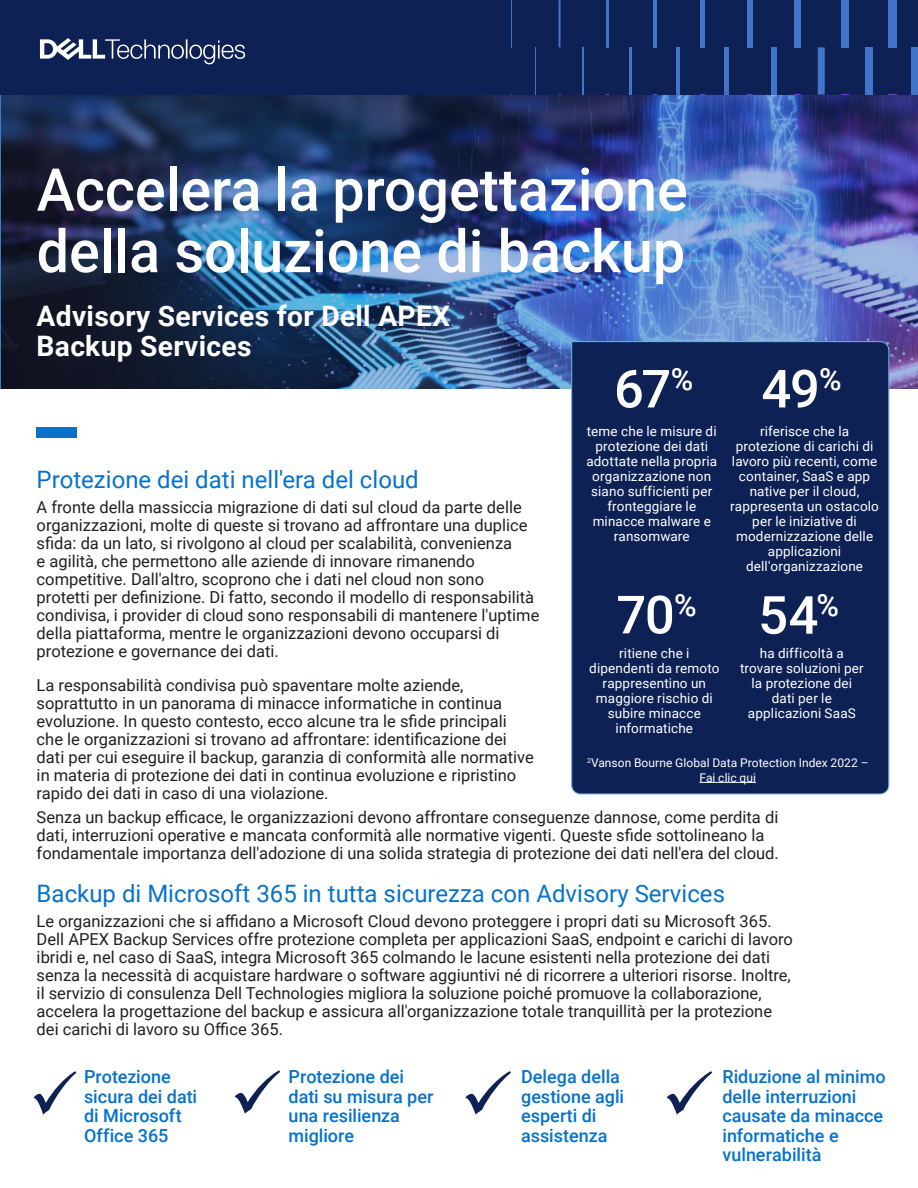
<style>
.page{position:relative;width:918px;height:1188px;background:#fff}
.page>*{position:absolute;margin:0;border:0;box-sizing:border-box;transform-origin:0 0}
.Table_Text{font:500 59.1px/61.5px "Roboto";color:#fff}
.At_a_Glance{font:500 52.65px "Roboto";letter-spacing:-.025em;color:#fff}
.Table_Text-2{font:700 28.2px/29.8px "Roboto";letter-spacing:.01em;color:#fff}
.Body_Text{font:24px "Roboto";color:#0672cb}
.At_a_Glance-2{font:500 18px/19.5px "Roboto";color:#0672cb}
.Body_Text-2{font:16.5px/18px "Roboto";color:#231f20}
.At_a_Glance-3{font:13.5px/15px "Roboto";letter-spacing:.01em;color:#fff;text-align:center}
.At_a_Glance-4{font:12px/15px "Roboto";letter-spacing:.005em;color:#fff;text-align:center}
</style>
<div class="page">
<img style="left:0;top:94px;width:918px;height:295px">
<div style="left:37px;top:428px;width:40px;height:10px;background:#0672cb"></div>
<div style="left:0;top:0;width:918px;height:94px;background:#0d2155"></div>
<svg style="left:40px;top:38px;width:205px;height:26px"></svg>
<hr style="left:511px;top:0;width:1px;height:47px;background:#4275ca">
<div style="left:888px;top:0;width:9px;height:47px;background:#4275ca"></div>
<div style="left:841px;top:0;width:8px;height:47px;background:#4275ca"></div>
<div style="left:794px;top:0;width:7px;height:47px;background:#4275ca"></div>
<div style="left:747px;top:0;width:6px;height:47px;background:#4275ca"></div>
<div style="left:700px;top:0;width:5px;height:47px;background:#4275ca"></div>
<hr style="left:653px;top:0;width:4px;height:47px;background:#4275ca">
<hr style="left:606px;top:0;width:3px;height:47px;background:#4275ca">
<hr style="left:559px;top:0;width:2px;height:47px;background:#4275ca">
<hr style="left:535px;top:47px;width:1px;height:48px;background:#4275ca">
<div style="left:912px;top:47px;width:6px;height:48px;background:#4275ca"></div>
<div style="left:865px;top:47px;width:8px;height:48px;background:#4275ca"></div>
<div style="left:818px;top:47px;width:7px;height:48px;background:#4275ca"></div>
<div style="left:771px;top:47px;width:6px;height:48px;background:#4275ca"></div>
<div style="left:724px;top:47px;width:5px;height:48px;background:#4275ca"></div>
<hr style="left:676px;top:47px;width:4px;height:48px;background:#4275ca">
<hr style="left:629px;top:47px;width:3px;height:48px;background:#4275ca">
<hr style="left:582px;top:47px;width:2px;height:48px;background:#4275ca">
<div style="left:571px;top:341px;width:319px;height:454px;background:#0d2155"></div>
<svg style="left:33px;top:1071px;width:43px;height:44px"></svg>
<svg style="left:235px;top:1070px;width:45px;height:44px"></svg>
<svg style="left:465px;top:1071px;width:46px;height:44px"></svg>
<svg style="left:667px;top:1071px;width:45px;height:44px"></svg>
<hr style="left:700px;top:782px;width:56px;height:1px;background:#fff">
<p class="Table_Text" style="left:37px;top:157px;width:653px">Accelera la progettazione della soluzione di backup</p>
<p class="Table_Text-2" style="left:37px;top:300px;width:415px">Advisory Services for Dell APEX<br>Backup Services</p>
<p class="At_a_Glance" style="left:614px;top:352px;width:81px">67<sup>%</sup></p>
<p class="At_a_Glance" style="left:761px;top:352px;width:82px">49<sup>%</sup></p>
<p class="At_a_Glance-3" style="left:730px;top:423px;width:150px">riferisce che la protezione di carichi di lavoro più recenti, come container, SaaS e app native per il cloud, rappresenta un ostacolo per le iniziative di modernizzazione delle applicazioni dell'organizzazione</p>
<p class="At_a_Glance-3" style="left:586px;top:423px;width:132px">teme che le misure di protezione dei dati adottate nella propria organizzazione non siano sufficienti per fronteggiare le minacce malware e ransomware</p>
<p class="Body_Text" style="left:37px;top:463px;width:384px">Protezione dei dati nell'era del cloud</p>
<p class="Body_Text-2" style="left:37px;top:497px;width:504px">A fronte della massiccia migrazione di dati sul cloud da parte delle organizzazioni, molte di queste si trovano ad affrontare una duplice sfida: da un lato, si rivolgono al cloud per scalabilità, convenienza<br>e agilità, che permettono alle aziende di innovare rimanendo competitive. Dall'altro, scoprono che i dati nel cloud non sono protetti per definizione. Di fatto, secondo il modello di responsabilità condivisa, i provider di cloud sono responsabili di mantenere l'uptime della piattaforma, mentre le organizzazioni devono occuparsi di protezione e governance dei dati.</p>
<p class="Body_Text-2" style="left:37px;top:676px;width:499px">La responsabilità condivisa può spaventare molte aziende, soprattutto in un panorama di minacce informatiche in continua evoluzione. In questo contesto, ecco alcune tra le sfide principali che le organizzazioni si trovano ad affrontare: identificazione dei dati per cui eseguire il backup, garanzia di conformità alle normative in materia di protezione dei dati in continua evoluzione e ripristino rapido dei dati in caso di una violazione.</p>
<p class="Body_Text-2" style="left:37px;top:808px;width:744px">Senza un backup efficace, le organizzazioni devono affrontare conseguenze dannose, come perdita di dati, interruzioni operative e mancata conformità alle normative vigenti. Queste sfide sottolineano la fondamentale importanza dell'adozione di una solida strategia di protezione dei dati nell'era del cloud.</p>
<p class="Body_Text" style="left:37px;top:877px;width:690px">Backup di Microsoft 365 in tutta sicurezza con Advisory Services</p>
<p class="Body_Text-2" style="left:37px;top:912px;width:758px">Le organizzazioni che si affidano a Microsoft Cloud devono proteggere i propri dati su Microsoft 365.<br>Dell APEX Backup Services offre protezione completa per applicazioni SaaS, endpoint e carichi di lavoro ibridi e, nel caso di SaaS, integra Microsoft 365 colmando le lacune esistenti nella protezione dei dati senza la necessità di acquistare hardware o software aggiuntivi né di ricorrere a ulteriori risorse. Inoltre, il servizio di consulenza Dell Technologies migliora la soluzione poiché promuove la collaborazione, accelera la progettazione del backup e assicura all'organizzazione totale tranquillità per la protezione dei carichi di lavoro su Office 365.</p>
<p class="At_a_Glance" style="left:616px;top:578px;width:82px">70<sup>%</sup></p>
<p class="At_a_Glance" style="left:758px;top:578px;width:82px">54<sup>%</sup></p>
<p class="At_a_Glance-3" style="left:740px;top:645px;width:125px">ha difficoltà a trovare soluzioni per la protezione dei dati per le applicazioni SaaS</p>
<p class="At_a_Glance-3" style="left:589px;top:645px;width:132px">ritiene che i dipendenti da remoto rappresentino un maggiore rischio di subire minacce informatiche</p>
<p class="At_a_Glance-4" style="left:587px;top:754px;width:283px"><sup>2</sup>Vanson Bourne Global Data Protection Index 2022 –<br>Fai clic qui</p>
<p class="At_a_Glance-2" style="left:84px;top:1066px;width:115px">Protezione sicura dei dati di Microsoft<br>Office 365</p>
<p class="At_a_Glance-2" style="left:289px;top:1066px;width:146px">Protezione dei dati su misura per una resilienza migliore</p>
<p class="At_a_Glance-2" style="left:521px;top:1066px;width:105px">Delega della gestione agli esperti di assistenza</p>
<p class="At_a_Glance-2" style="left:722px;top:1066px;width:165px">Riduzione al minimo delle interruzioni causate da minacce informatiche e vulnerabilità</p>
</div>
